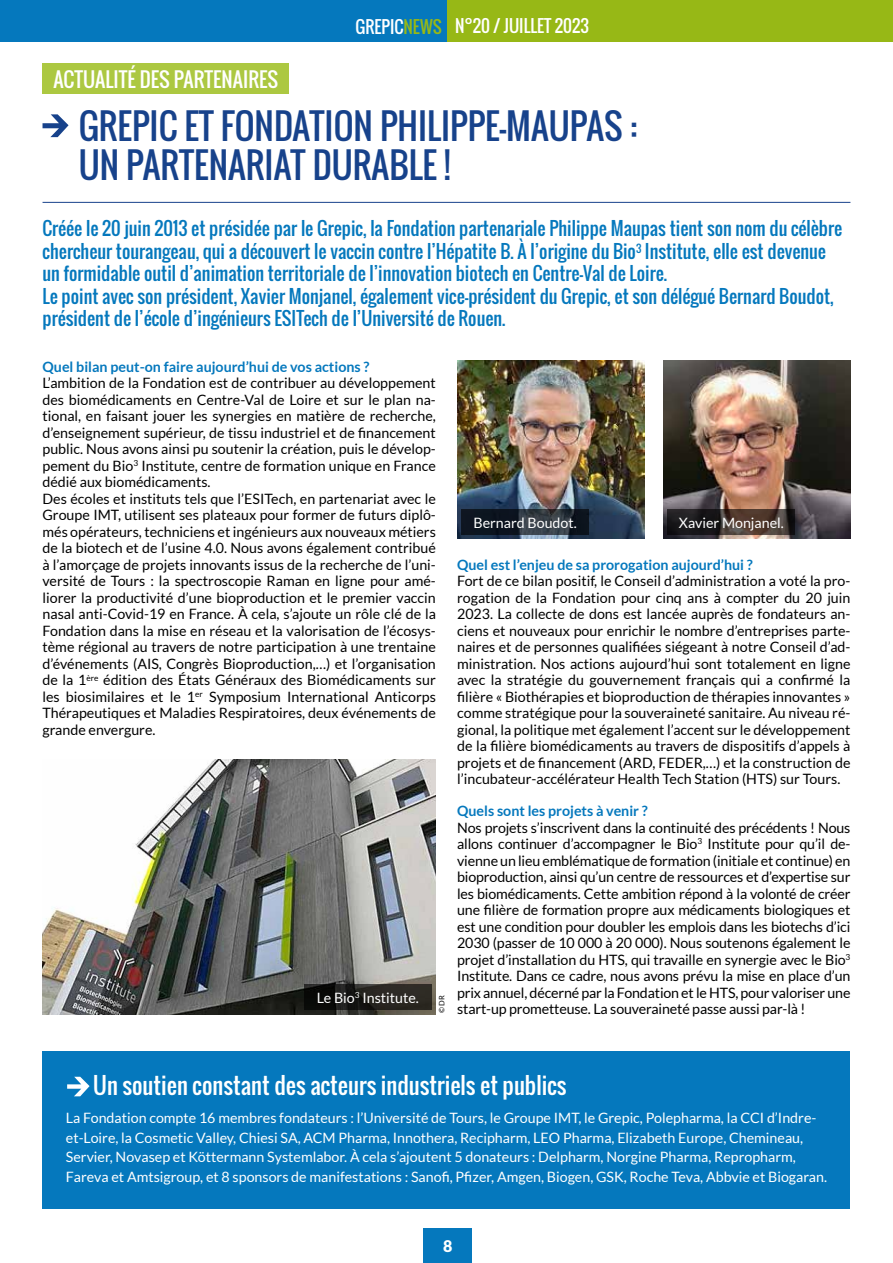
<style>
.page{position:relative;width:893px;height:1263px;background:#fff}
.page>*{position:absolute;margin:0;border:0;box-sizing:border-box;transform-origin:0 0}
.t1{font:34.5px/39px "Oswald";color:#17428b}
.t2{font:22.5px "Oswald";color:#fff}
.t3{font:19.95px "Oswald";color:#fff}
.t4{font:18px/22.5px "Oswald";color:#0578bd}
.t5{font:16.8px "Oswald";color:#fff}
.t6{font:900 16.05px "Lato";color:#fff}
.t7{font:14.25px/16.5px "Lato";color:#000;text-align:justify}
.t8{font:14.25px/19.5px "Lato";color:#fff}
.t9{font:700 14.25px "Lato";color:#0578bd}
.t10{font:7.5px "Lato";color:#000}
.s1{color:#97b816}
</style>
<div class="page">
<div style="left:447px;top:0;width:446px;height:42px;background:#97b816"></div>
<div style="left:0;top:0;width:447px;height:42px;background:#0578bd"></div>
<div style="left:424px;top:1229px;width:48px;height:34px;background:#0578bd"></div>
<hr style="left:43px;top:202px;width:807px;height:1px;background:#17428b">
<svg style="left:43px;top:114px;width:26px;height:23px"></svg>
<div style="left:43px;top:1052px;width:807px;height:157px;background:#0578bd"></div>
<svg style="left:67px;top:1077px;width:23px;height:19px"></svg>
<img style="left:43px;top:759px;width:393px;height:255px">
<svg style="left:304px;top:984px;width:128px;height:26px;background:#1f1d1a"></svg>
<img style="left:457px;top:360px;width:187px;height:179px">
<img style="left:663px;top:360px;width:187px;height:179px">
<svg style="left:461px;top:509px;width:128px;height:26px;background:#1d252f"></svg>
<svg style="left:668px;top:509px;width:127px;height:26px;background:#352c28"></svg>
<div style="left:43px;top:64px;width:246px;height:30px;background:#acc841"></div>
<h3 class="t3" style="left:53px;top:64px;width:226px">ACTUALITÉ DES PARTENAIRES</h3>
<p class="t5" style="left:356px;top:13px;width:235px">GREPIC<span class="s1">NEWS</span> N°20 / JUILLET 2023</p>
<h1 class="t1" style="left:79px;top:107px;width:560px">GREPIC ET FONDATION PHILIPPE-MAUPAS :<br>UN PARTENARIAT DURABLE !</h1>
<p class="t4" style="left:43px;top:217px;width:801px">Créée le 20 juin 2013 et présidée par le Grepic, la Fondation partenariale Philippe Maupas tient son nom du célèbre chercheur tourangeau, qui a découvert le vaccin contre l’Hépatite B. À l’origine du Bio<sup>3</sup> Institute, elle est devenue un formidable outil d’animation territoriale de l’innovation biotech en Centre-Val de Loire.<br>Le point avec son président, Xavier Monjanel, également vice-président du Grepic, et son délégué Bernard Boudot, président de l’école d’ingénieurs ESITech de l’Université de Rouen.</p>
<p class="t9" style="left:43px;top:358px;width:328px">Quel bilan peut-on faire aujourd’hui de vos actions ?</p>
<p class="t7" style="left:43px;top:375px;width:395px;text-align:left">L’ambition de la Fondation est de contribuer au développement des biomédicaments en Centre-Val de Loire et sur le plan na&shy;tional, en faisant jouer les synergies en matière de recherche, d’enseignement supérieur, de tissu industriel et de financement public. Nous avons ainsi pu soutenir la création, puis le dévelop&shy;pement du Bio<sup>3</sup> Institute, centre de formation unique en France dédié aux biomédicaments.<br>Des écoles et instituts tels que l’ESITech, en partenariat avec le Groupe IMT, utilisent ses plateaux pour former de futurs diplô&shy;més opérateurs, techniciens et ingénieurs aux nouveaux métiers de la biotech et de l’usine 4.0. Nous avons également contribué à l’amorçage de projets innovants issus de la recherche de l’uni&shy;versité de Tours : la spectroscopie Raman en ligne pour amé&shy;liorer la productivité d’une bioproduction et le premier vaccin nasal anti-Covid-19 en France. À cela, s’ajoute un rôle clé de la Fondation dans la mise en réseau et la valorisation de l’écosys&shy;tème régional au travers de notre participation à une trentaine d’événements (AIS, Congrès Bioproduction,…) et l’organisation de la 1<sup>ère</sup> édition des États Généraux des Biomédicaments sur les biosimilaires et le 1<sup>er</sup> Symposium International Anticorps Thérapeutiques et Maladies Respiratoires, deux événements de grande envergure.</p>
<p class="t8" style="left:473px;top:513px;width:105px">Bernard Boudot.</p>
<p class="t8" style="left:679px;top:513px;width:106px">Xavier Monjanel.</p>
<p class="t9" style="left:457px;top:556px;width:297px">Quel est l’enjeu de sa prorogation aujourd’hui ?</p>
<p class="t7" style="left:457px;top:573px;width:395px">Fort de ce bilan positif, le Conseil d’administration a voté la pro&shy;rogation de la Fondation pour cinq ans à compter du 20 juin 2023. La collecte de dons est lancée auprès de fondateurs an&shy;ciens et nouveaux pour enrichir le nombre d’entreprises parte&shy;naires et de personnes qualifiées siégeant à notre Conseil d’ad&shy;ministration. Nos actions aujourd’hui sont totalement en ligne avec la stratégie du gouvernement français qui a confirmé la filière « Biothérapies et bioproduction de thérapies innovantes » comme stratégique pour la souveraineté sanitaire. Au niveau ré&shy;gional, la politique met également l’accent sur le développement de la filière biomédicaments au travers de dispositifs d’appels à projets et de financement (ARD, FEDER,…) et la construction de l’incubateur-accélérateur Health Tech Station (HTS) sur Tours.</p>
<p class="t9" style="left:457px;top:803px;width:192px">Quels sont les projets à venir ?</p>
<p class="t7" style="left:457px;top:819px;width:395px">Nos projets s’inscrivent dans la continuité des précédents ! Nous allons continuer d’accompagner le Bio<sup>3</sup> Institute pour qu’il de&shy;vienne un lieu emblématique de formation (initiale et continue) en bioproduction, ainsi qu’un centre de ressources et d’expertise sur les biomédicaments. Cette ambition répond à la volonté de créer une filière de formation propre aux médicaments biologiques et est une condition pour doubler les emplois dans les biotechs d’ici 2030 (passer de 10 000 à 20 000). Nous soutenons également le projet d’installation du HTS, qui travaille en synergie avec le Bio<sup>3<br></sup>Institute. Dans ce cadre, nous avons prévu la mise en place d’un prix annuel, décerné par la Fondation et le HTS, pour valoriser une</p>
<p class="t8" style="left:317px;top:988px;width:104px">Le Bio<sup>3</sup> Institute.</p>
<p class="t10" style="left:438px;top:1013px;width:19px;rotate:-90deg">© DR</p>
<p class="t7" style="left:457px;top:1001px;width:350px">start-up prometteuse. La souveraineté passe aussi par-là !</p>
<h2 class="t2" style="left:93px;top:1069px;width:475px">Un soutien constant des acteurs industriels et publics</h2>
<p class="t8" style="left:66px;top:1108px;width:763px">La Fondation compte 16 membres fondateurs : l’Université de Tours, le Groupe IMT, le Grepic, Polepharma, la CCI d’Indre&shy;et-Loire, la Cosmetic Valley, Chiesi SA, ACM Pharma, Innothera, Recipharm, LEO Pharma, Elizabeth Europe, Chemineau, Servier, Novasep et Köttermann Systemlabor. À cela s’ajoutent 5 donateurs : Delpharm, Norgine Pharma, Repropharm, Fareva et Amtsigroup, et 8 sponsors de manifestations : Sanofi, Pfizer, Amgen, Biogen, GSK, Roche Teva, Abbvie et Biogaran.</p>
<p class="t6" style="left:443px;top:1237px;width:11px">8</p>
</div>
